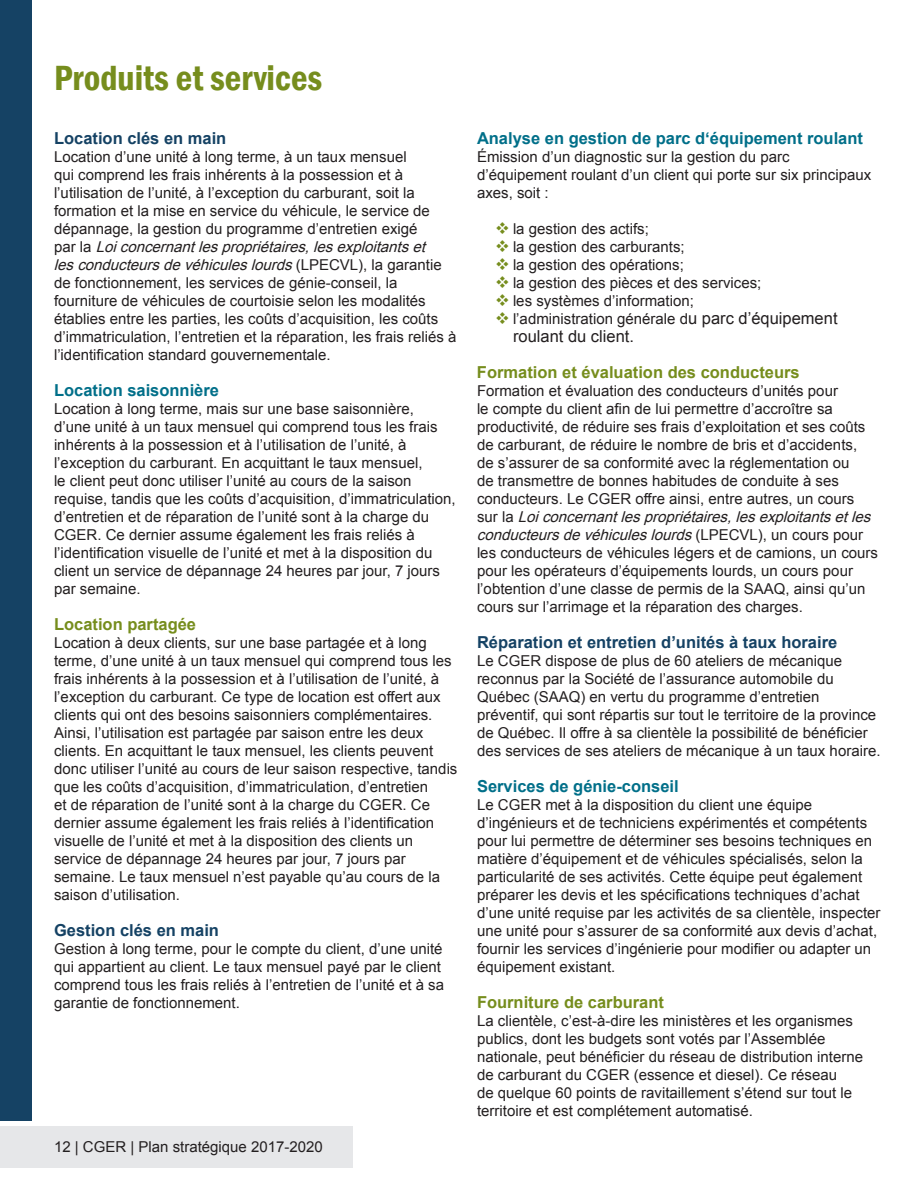
<style>
.page{position:relative;width:918px;height:1188px;background:#fff}
.page>*{position:absolute;margin:0;border:0;box-sizing:border-box;transform-origin:0 0}
.t1{font:600 condensed 36px "Franklin Gothic";color:#768d1d}
.t2{font:700 16.5px "Arial";color:#006f89}
.t3{font:700 16.5px "Arial";color:#154264}
.t4{font:700 16.5px "Arial";color:#768d1d}
.t5{font:16.5px "Arial";color:#231f20}
.t6{font:15px/18px "Arial";color:#231f20}
.s1{font-style:italic}
.s2{font-size:16.5px}
</style>
<div class="page">
<div style="left:0;top:0;width:32px;height:1120px;background:#154264"></div>
<div style="left:0;top:1126px;width:353px;height:42px;background:#e6e7e9"></div>
<h1 class="t1" style="left:54px;top:54px;width:270px">Produits et services</h1>
<p class="t3" style="left:54px;top:127px;width:174px">Location clés en main</p>
<p class="t6" style="left:54px;top:148px;width:404px">Location d’une unité à long terme, à un taux mensuel<br>qui comprend les frais inhérents à la possession et à l’utilisation de l’unité, à l’exception du carburant, soit la formation et la mise en service du véhicule, le service de dépannage, la gestion du programme d’entretien exigé<br>p a r l a <span class="s1">Loiconcernantlespropriétaires,lesexploitantset lesconducteursdevéhiculeslourds</span>( L P E C V L ) , l a g a r a n t i e de fonctionnement, les services de génie-conseil, la fourniture de véhicules de courtoisie selon les modalités établies entre les parties, les coûts d’acquisition, les coûts d’immatriculation, l’entretien et la réparation, les frais reliés à l’identification standard gouvernementale.</p>
<p class="t2" style="left:54px;top:379px;width:167px">Location saisonnière</p>
<p class="t6" style="left:54px;top:400px;width:403px">Location à long terme, mais sur une base saisonnière,<br>d’une unité à un taux mensuel qui comprend tous les frais inhérents à la possession et à l’utilisation de l’unité, à l’exception du carburant. En acquittant le taux mensuel,<br>le client peut donc utiliser l’unité au cours de la saison requise, tandis que les coûts d’acquisition, d’immatriculation, d’entretien et de réparation de l’unité sont à la charge du CGER. Ce dernier assume également les frais reliés à l’identification visuelle de l’unité et met à la disposition du client un service de dépannage 24 heures par jour, 7 jours par semaine.</p>
<p class="t4" style="left:54px;top:613px;width:144px">Location partagée</p>
<p class="t6" style="left:54px;top:634px;width:405px">Location à deux clients, sur une base partagée et à long terme, d’une unité à un taux mensuel qui comprend tous les frais inhérents à la possession et à l’utilisation de l’unité, à l’exception du carburant. Ce type de location est offert aux clients qui ont des besoins saisonniers complémentaires.<br>Ainsi, l’utilisation est partagée par saison entre les deux clients. En acquittant le taux mensuel, les clients peuvent donc utiliser l’unité au cours de leur saison respective, tandis que les coûts d’acquisition, d’immatriculation, d’entretien<br>et de réparation de l’unité sont à la charge du CGER. Ce dernier assume également les frais reliés à l’identification visuelle de l’unité et met à la disposition des clients un service de dépannage 24 heures par jour, 7 jours par semaine. Le taux mensuel n’est payable qu’au cours de la saison d’utilisation.</p>
<p class="t3" style="left:54px;top:919px;width:167px">Gestion clés en main</p>
<p class="t6" style="left:54px;top:940px;width:392px">Gestion à long terme, pour le compte du client, d’une unité qui appartient au client. Le taux mensuel payé par le client comprend tous les frais reliés à l’entretien de l’unité et à sa garantie de fonctionnement.</p>
<p class="t6" style="left:54px;top:1138px;width:270px">12 | CGER | Plan stratégique 2017-2020</p>
<p class="t2" style="left:477px;top:127px;width:388px">Analyse en gestion de parc d‘équipement roulant</p>
<p class="t6" style="left:477px;top:148px;width:396px">Émission d’un diagnostic sur la gestion du parc d’équipement roulant d’un client qui porte sur six principaux axes, soit :</p>
<p class="t6" style="left:513px;top:220px;width:326px">la gestion des actifs;<br>la gestion des carburants;<br>la gestion des opérations;<br>la gestion des pièces et des services;<br>les systèmes d’information;<br>l’administration générale d<span class="s2">u parc d’équipement</span></p>
<p class="t5" style="left:513px;top:325px;width:123px">roulant du client.</p>
<p class="t4" style="left:477px;top:361px;width:324px">Formation et évaluation des conducteurs</p>
<p class="t6" style="left:477px;top:382px;width:403px">Formation et évaluation des conducteurs d’unités pour<br>le compte du client afin de lui permettre d’accroître sa productivité, de réduire ses frais d’exploitation et ses coûts de carburant, de réduire le nombre de bris et d’accidents,<br>de s’assurer de sa conformité avec la réglementation ou<br>de transmettre de bonnes habitudes de conduite à ses conducteurs. Le CGER offre ainsi, entre autres, un cours<br>s u r l a <span class="s1">Loiconcernantlespropriétaires,lesexploitantsetles conducteursdevéhiculeslourds</span>( L P E C V L ) , u n c o u r s p o u r les conducteurs de véhicules légers et de camions, un cours pour les opérateurs d’équipements lourds, un cours pour l’obtention d’une classe de permis de la SAAQ, ainsi qu’un cours sur l’arrimage et la réparation des charges.</p>
<p class="t3" style="left:477px;top:631px;width:362px">Réparation et entretien d’unités à taux horaire</p>
<p class="t6" style="left:477px;top:652px;width:405px">Le CGER dispose de plus de 60 ateliers de mécanique reconnus par la Société de l’assurance automobile du Québec (SAAQ) en vertu du programme d’entretien préventif, qui sont répartis sur tout le territoire de la province de Québec. Il offre à sa clientèle la possibilité de bénéficier des services de ses ateliers de mécanique à un taux horaire.</p>
<p class="t2" style="left:477px;top:775px;width:203px">Services de génie-conseil</p>
<p class="t6" style="left:477px;top:796px;width:405px">Le CGER met à la disposition du client une équipe d’ingénieurs et de techniciens expérimentés et compétents pour lui permettre de déterminer ses besoins techniques en matière d’équipement et de véhicules spécialisés, selon la particularité de ses activités. Cette équipe peut également préparer les devis et les spécifications techniques d’achat d’une unité requise par les activités de sa clientèle, inspecter une unité pour s’assurer de sa conformité aux devis d’achat, fournir les services d’ingénierie pour modifier ou adapter un équipement existant.</p>
<p class="t4" style="left:477px;top:991px;width:189px">Fourniture de carburant</p>
<p class="t6" style="left:477px;top:1012px;width:388px">La clientèle, c’est-à-dire les ministères et les organismes publics, dont les budgets sont votés par l’Assemblée nationale, peut bénéficier du réseau de distribution interne de carburant du CGER (essence et diesel). Ce réseau<br>de quelque 60 points de ravitaillement s’étend sur tout le territoire et est complétement automatisé.</p>
</div>
